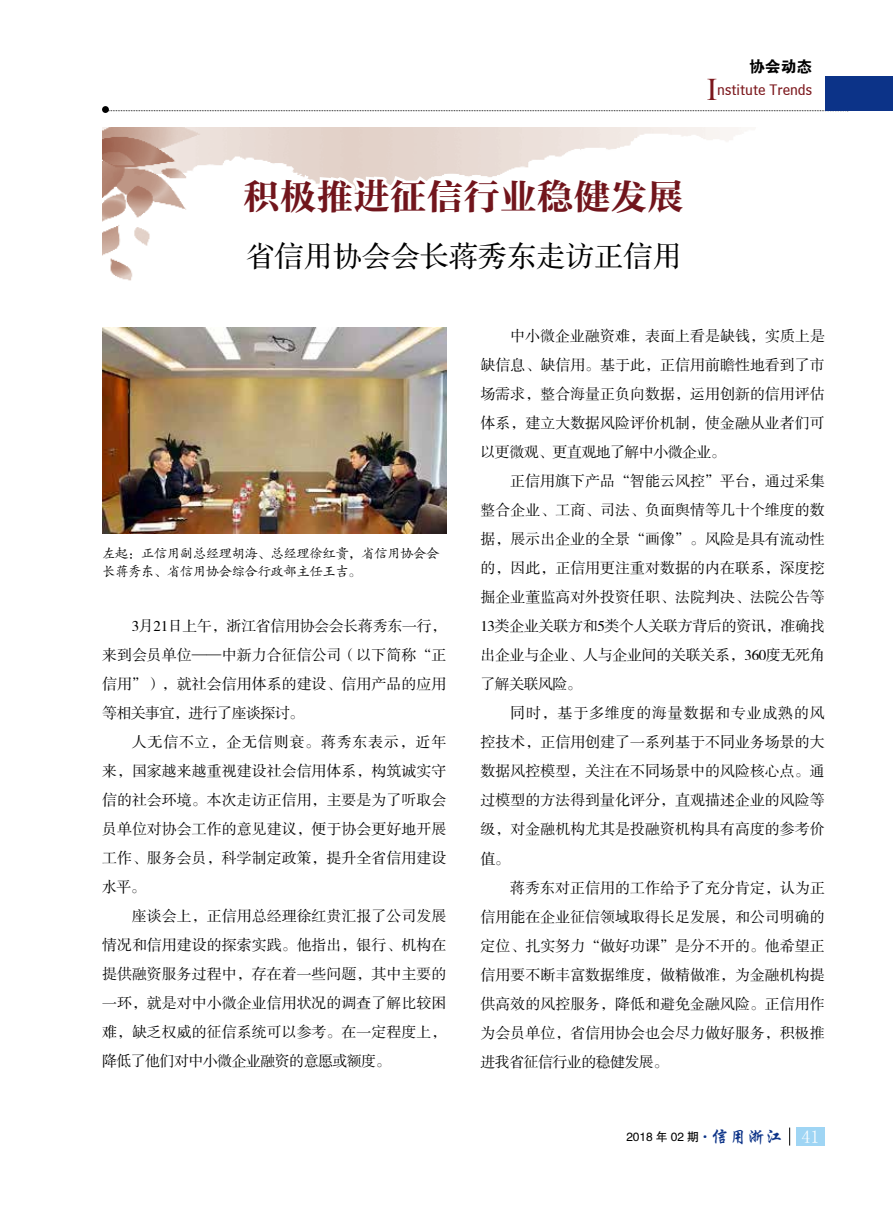
<style>
.page{position:relative;width:893px;height:1212px;background:#fff}
.page>*{position:absolute;margin:0;border:0;box-sizing:border-box;transform-origin:0 0}
.t1{font:36px "FZCYSK GBK1 0";letter-spacing:.02em;color:#71151c}
.t2{font:28.5px "FZS3 K GBK1 0";letter-spacing:.02em;color:#000}
.t3{font:15.75px "Bell Centennial BT Sub Caption";color:#7c181d}
.t4{font:15.75px "FZDHTK GBK1 0";color:#000}
.t5{font:15px/29px "FZSSK GBK1 0";color:#000;text-align:justify}
.t6{font:13.5px/18px "FZKTK GBK1 0";letter-spacing:-.04em;color:#000}
.t7{font:12px "FZHTK GBK1 0";color:#000}
.s1{font-family:"Times New Roman";font-size:31.5px}
.s2{font-family:"Sim Sun";color:#0c3388}
.s3{font-family:"FZXKK GBK1 0";font-size:18px;color:#0c3388}
.s4{font-family:"Sim Sun";font-size:18px;color:#fff}
</style>
<div class="page">
<svg style="left:109px;top:110px;width:716px;height:1px"></svg>
<div style="left:102px;top:106px;width:7px;height:7px;background:#000;border-radius:50%"></div>
<div style="left:825px;top:76px;width:68px;height:35px;background:#0c3388"></div>
<div style="left:796px;top:1127px;width:29px;height:18px;background:#9fd5f4"></div>
<svg style="left:789px;top:1127px;width:1px;height:18px"></svg>
<img style="left:102px;top:128px;width:644px;height:153px">
<svg style="left:236px;top:127px;width:453px;height:95px"></svg>
<svg style="left:228px;top:234px;width:455px;height:44px"></svg>
<img style="left:102px;top:327px;width:344px;height:207px">
<p class="t4" style="left:749px;top:58px;width:64px">协会动态</p>
<p class="t3" style="left:707px;top:80px;width:107px"><span class="s1">I</span>nstitute Trends</p>
<h1 class="t1" style="left:244px;top:178px;width:441px">积极推进征信行业稳健发展</h1>
<h2 class="t2" style="left:246px;top:241px;width:437px">省信用协会会长蒋秀东走访正信用</h2>
<p class="t6" style="left:102px;top:545px;width:339px">左起：正信用副总经理胡海、总经理徐红贵，省信用协会会长蒋秀东、省信用协会综合行政部主任王吉。</p>
<p class="t5" style="left:102px;top:612px;width:346px;text-indent:30px">3月21日上午，浙江省信用协会会长蒋秀东一行，来到会员单位——中新力合征信公司（以下简称“正信用”），就社会信用体系的建设、信用产品的应用等相关事宜，进行了座谈探讨。</p>
<p class="t5" style="left:102px;top:728px;width:346px;text-indent:30px">人无信不立，企无信则衰。蒋秀东表示，近年来，国家越来越重视建设社会信用体系，构筑诚实守信的社会环境。本次走访正信用，主要是为了听取会员单位对协会工作的意见建议，便于协会更好地开展工作、服务会员，科学制定政策，提升全省信用建设水平。</p>
<p class="t5" style="left:102px;top:902px;width:346px;text-indent:30px">座谈会上，正信用总经理徐红贵汇报了公司发展情况和信用建设的探索实践。他指出，银行、机构在提供融资服务过程中，存在着一些问题，其中主要的一环，就是对中小微企业信用状况的调查了解比较困难，缺乏权威的征信系统可以参考。在一定程度上，降低了他们对中小微企业融资的意愿或额度。</p>
<p class="t5" style="left:480px;top:322px;width:346px;text-indent:30px">中小微企业融资难，表面上看是缺钱，实质上是缺信息、缺信用。基于此，正信用前瞻性地看到了市场需求，整合海量正负向数据，运用创新的信用评估体系，建立大数据风险评价机制，使金融从业者们可以更微观、更直观地了解中小微企业。</p>
<p class="t5" style="left:480px;top:467px;width:346px;text-indent:30px">正信用旗下产品“智能云风控”平台，通过采集整合企业、工商、司法、负面舆情等几十个维度的数据，展示出企业的全景“画像”。风险是具有流动性的，因此，正信用更注重对数据的内在联系，深度挖掘企业董监高对外投资任职、法院判决、法院公告等13类企业关联方和5类个人关联方背后的资讯，准确找出企业与企业、人与企业间的关联关系，360度无死角了解关联风险。</p>
<p class="t5" style="left:480px;top:699px;width:346px;text-indent:30px">同时，基于多维度的海量数据和专业成熟的风控技术，正信用创建了一系列基于不同业务场景的大数据风控模型，关注在不同场景中的风险核心点。通过模型的方法得到量化评分，直观描述企业的风险等级，对金融机构尤其是投融资机构具有高度的参考价值。</p>
<p class="t5" style="left:480px;top:874px;width:346px;text-indent:30px">蒋秀东对正信用的工作给予了充分肯定，认为正信用能在企业征信领域取得长足发展，和公司明确的定位、扎实努力“做好功课”是分不开的。他希望正信用要不断丰富数据维度，做精做准，为金融机构提供高效的风控服务，降低和避免金融风险。正信用作为会员单位，省信用协会也会尽力做好服务，积极推进我省征信行业的稳健发展。</p>
<p class="t7" style="left:626px;top:1130px;width:195px">2018 年 02 期<span class="s2">·</span><span class="s3">信用浙江</span> <span class="s4">41</span></p>
</div>
